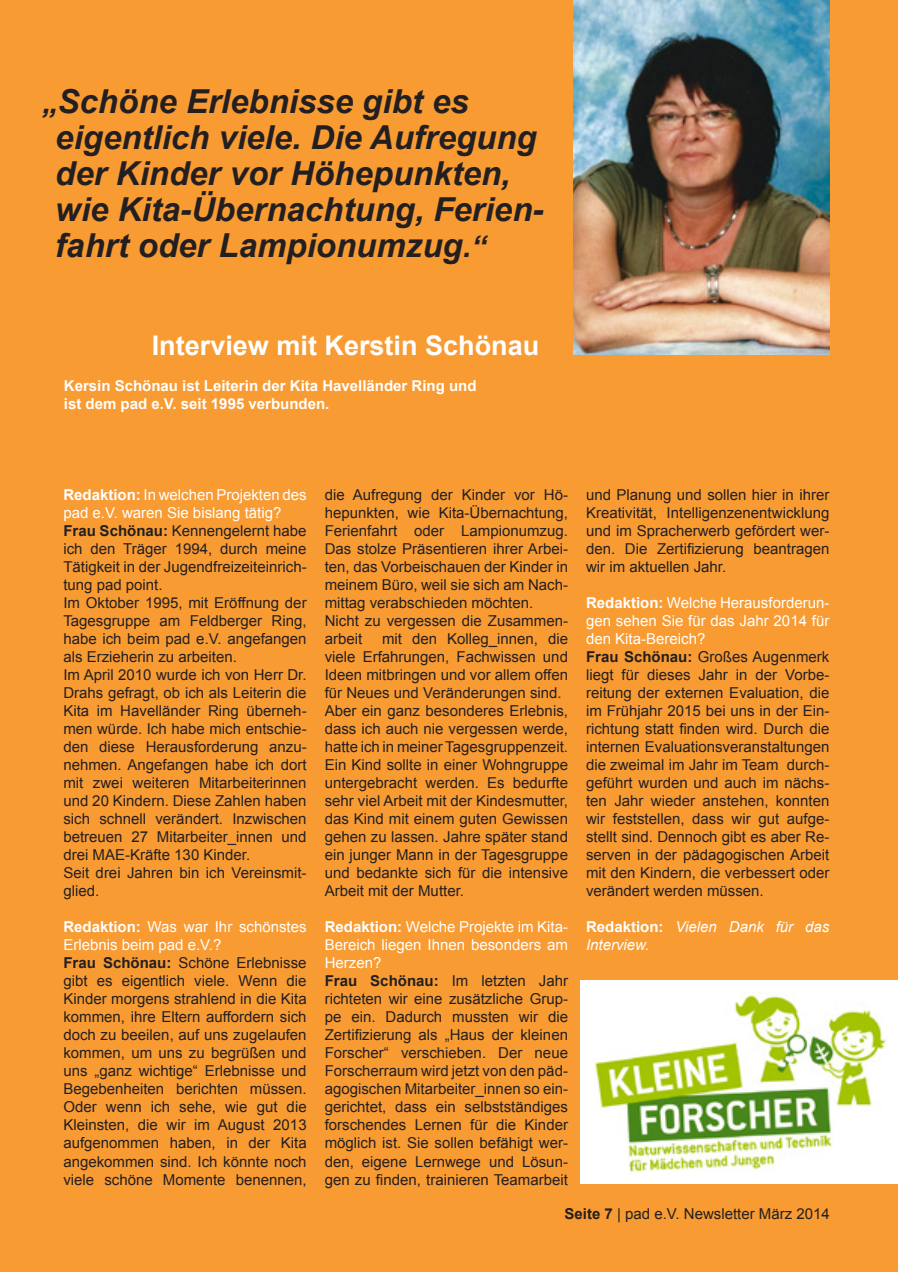
<style>
.page{position:relative;width:898px;height:1272px;background:#fff}
.page>*{position:absolute;margin:0;border:0;box-sizing:border-box;transform-origin:0 0}
.t1{font:italic 700 33px/36px "Arial";color:#231f20}
.t2{font:700 27px "Arial";color:#fff}
.t3{font:15px/18px "Arial";color:#231f20}
.t4{font:700 15px/18px "Arial";color:#fff}
.t5{font:italic 15px/18px "Arial";color:#fff}
.s1{font-size:30px}
.s2{font-weight:700;color:#fff}
.s3{color:#fff}
.s4{font-weight:700}
.s5{font-weight:700;font-style:normal}
</style>
<div class="page">
<div style="left:0;top:0;width:897px;height:1271px;background:#f89b33"></div>
<img style="left:573px;top:0;width:256px;height:354px">
<div style="left:580px;top:980px;width:317px;height:203px;background:#fff"></div>
<img style="left:594px;top:992px;width:293px;height:181px">
<h1 class="t1" style="left:55px;top:85px;width:489px;text-indent:-13px"><span class="s1">„</span>Schöne Erlebnisse gibt es eigentlich viele. Die Aufregung der Kinder vor Höhepunkten, wie Kita-Übernachtung, Ferien&shy;fahrt oder Lampionumzug<span class="s1">.“</span></h1>
<h2 class="t2" style="left:152px;top:327px;width:389px">Interview mit Kerstin Schönau</h2>
<p class="t4" style="left:64px;top:377px;width:414px">Kersin Schönau ist Leiterin der Kita Havelländer Ring und ist dem pad e.V. seit 1995 verbunden.</p>
<p class="t3" style="left:63px;top:486px;width:245px"><span class="s2">Redaktion:</span> <span class="s3">In welchen Projekten des pad e.V. waren Sie bislang tätig?<br></span><span class="s4">Frau Schönau:</span> Kennengelernt habe ich den Träger 1994, durch meine<br>Tätigkeit in der Jugendfreizeiteinrich&shy;tung pad point.<br>Im Oktober 1995, mit Eröffnung der<br>Tagesgruppe am Feldberger Ring, habe ich beim pad e.V. angefangen als Erzieherin zu arbeiten.<br>Im April 2010 wurde ich von Herr Dr.<br>Drahs gefragt, ob ich als Leiterin die<br>Kita im Havelländer Ring überneh&shy;men würde. Ich habe mich entschie&shy;den diese Herausforderung anzu&shy;nehmen. Angefangen habe ich dort mit zwei weiteren Mitarbeiterinnen und 20 Kindern. Diese Zahlen haben sich schnell verändert. Inzwischen betreuen 27 Mitarbeiter_innen und drei MAE-Kräfte 130 Kinder.<br>Seit drei Jahren bin ich Vereinsmit&shy;glied.</p>
<p class="t3" style="left:63px;top:918px;width:245px"><span class="s2">Redaktion:</span> <span class="s3">Was war Ihr schönstes<br>Erlebnis beim pad e.V.?<br></span><span class="s4">Frau Schönau:</span> Schöne Erlebnisse gibt es eigentlich viele. Wenn die<br>Kinder morgens strahlend in die Kita kommen, ihre Eltern auffordern sich doch zu beeilen, auf uns zugelaufen kommen, um uns zu begrüßen und uns „ganz wichtige“ Erlebnisse und<br>Begebenheiten berichten müssen.<br>Oder wenn ich sehe, wie gut die<br>Kleinsten, die wir im August 2013 aufgenommen haben, in der Kita angekommen sind. Ich könnte noch viele schöne Momente benennen,</p>
<p class="t3" style="left:324px;top:486px;width:245px">die Aufregung der Kinder vor Hö&shy;hepunkten, wie Kita-Übernachtung,<br>Ferienfahrt oder Lampionumzug.<br>Das stolze Präsentieren ihrer Arbei&shy;ten, das Vorbeischauen der Kinder in meinem Büro, weil sie sich am Nach&shy;mittag verabschieden möchten.<br>Nicht zu vergessen die Zusammen&shy;arbeit</p>
<p class="t3" style="left:324px;top:630px;width:245px;text-indent:57px">mit den Kolleg_innen, die viele Erfahrungen, Fachwissen und Ideen mitbringen und vor allem offen für Neues und Veränderungen sind.<br>Aber ein ganz besonderes Erlebnis, dass ich auch nie vergessen werde, hatte ich in meiner Tagesgruppenzeit.<br>Ein Kind sollte in einer Wohngruppe untergebracht werden. Es bedurfte sehr viel Arbeit mit der Kindesmutter, das Kind mit einem guten Gewissen gehen zu lassen. Jahre später stand ein junger Mann in der Tagesgruppe und bedankte sich für die intensive Arbeit mit der Mutter.</p>
<p class="t3" style="left:324px;top:918px;width:245px"><span class="s2">Redaktion:</span> <span class="s3">Welche Projekte im Kita-Bereich liegen Ihnen besonders am Herzen?<br></span><span class="s4">Frau Schönau:</span> Im letzten Jahr richteten wir eine zusätzliche Grup&shy;pe ein. Dadurch mussten wir die Zertifizierung als „Haus der kleinen Forscher“ verschieben. Der neue Forscherraum wird jetzt von den päd&shy;agogischen Mitarbeiter_innen so ein&shy;gerichtet, dass ein selbstständiges forschendes Lernen für die Kinder möglich ist. Sie sollen befähigt wer&shy;den, eigene Lernwege und Lösun&shy;gen zu finden, trainieren Teamarbeit</p>
<p class="t3" style="left:586px;top:486px;width:245px;text-align:justify">und Planung und sollen hier in ihrer Kreativität, Intelligenzenentwicklung und im Spracherwerb gefördert wer&shy;den. Die Zertifizierung beantragen wir im aktuellen Jahr.</p>
<p class="t3" style="left:586px;top:594px;width:245px"><span class="s2">Redaktion:</span> <span class="s3">Welche Herausforderun&shy;gen sehen Sie für das Jahr 2014 für den Kita-Bereich?<br></span><span class="s4">Frau Schönau:</span> Großes Augenmerk liegt für dieses Jahr in der Vorbe&shy;reitung der externen Evaluation, die im Frühjahr 2015 bei uns in der Ein&shy;richtung statt finden wird. Durch die internen Evaluationsveranstaltungen die zweimal im Jahr im Team durch&shy;geführt wurden und auch im nächs&shy;ten Jahr wieder anstehen, konnten wir feststellen, dass wir gut aufge&shy;stellt sind. Dennoch gibt es aber Re&shy;serven in der pädagogischen Arbeit mit den Kindern, die verbessert oder verändert werden müssen.</p>
<p class="t5" style="left:586px;top:918px;width:245px"><span class="s5">Redaktion:</span> Vielen Dank für das<br>Interview.</p>
<p class="t3" style="left:564px;top:1204px;width:267px"><span class="s4">Seite 7</span> | pad e.V. Newsletter März 2014</p>
</div>
